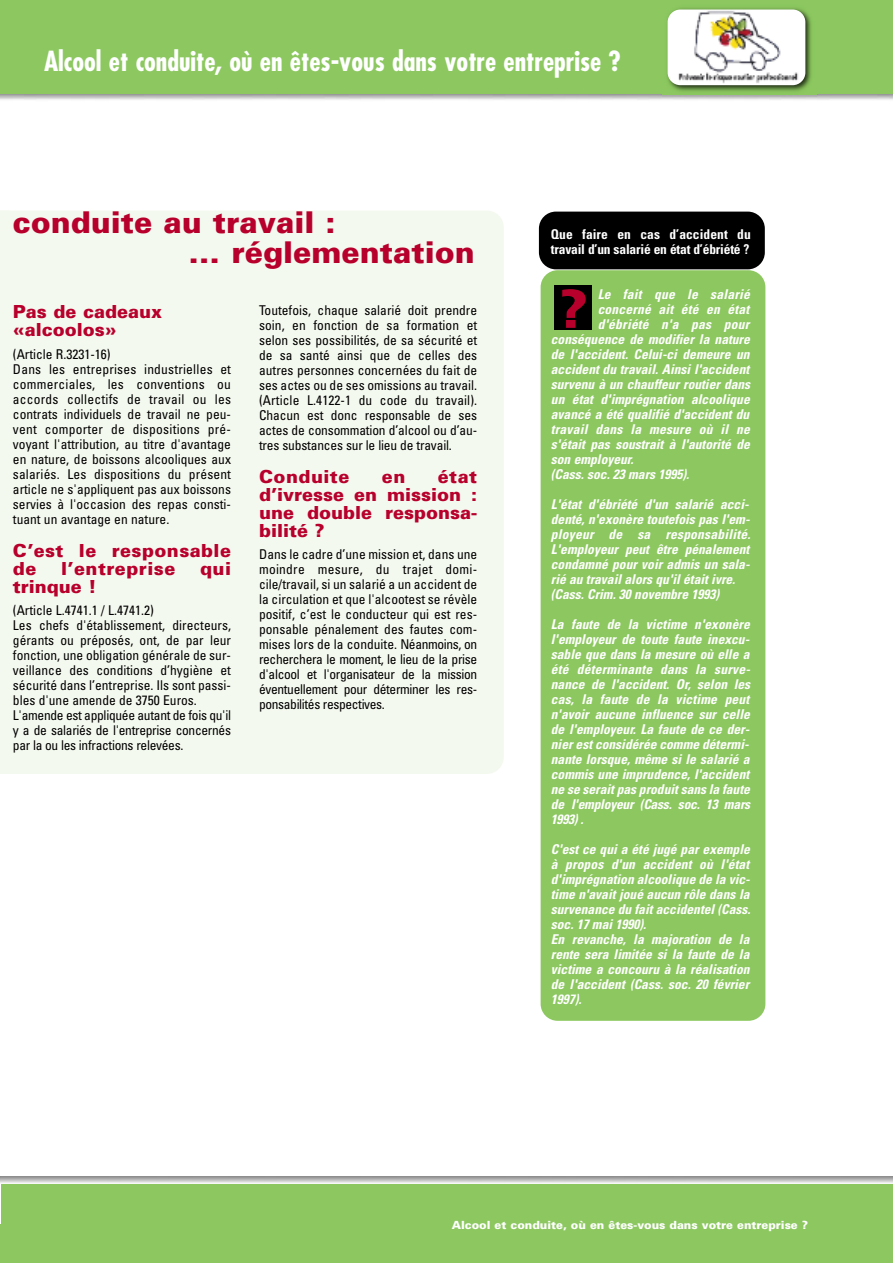
<style>
.page{position:relative;width:893px;height:1263px;background:#fff}
.page>*{position:absolute;margin:0;border:0;box-sizing:border-box;transform-origin:0 0}
.t1{font:900 52.5px "Univers";color:#b8002c}
.t2{font:900 30px/30px "Univers";color:#b8002c}
.t3{font:700 condensed 27px "Futura";color:#fff}
.t4{font:900 18px/18px "Univers";color:#b8002c;text-align:justify}
.t5{font:900 18px/18px "Univers";letter-spacing:.025em;color:#b8002c}
.t6{font:condensed 13.5px/15px "Univers";color:#000;text-align:justify}
.t7{font:italic 700 condensed 13.5px/15px "Univers";color:#fff}
.t8{font:italic 700 condensed 13.5px "Univers";letter-spacing:.02em;color:#fff}
.t9{font:700 condensed 13.5px/15px "Univers";letter-spacing:-.015em;color:#fff}
.t10{font:900 11.25px "Univers";color:#fff}
</style>
<div class="page">
<div style="left:0;top:1184px;width:893px;height:79px;background:#8cc85f"></div>
<div style="left:0;top:0;width:893px;height:94px;background:#8cc85f"></div>
<div style="left:24px;top:211px;width:480px;height:563px;background:#f4f9ef"></div>
<div style="left:541px;top:270px;width:224px;height:751px;background:#8cc85f;border-radius:17px"></div>
<div style="left:539px;top:212px;width:226px;height:57px;background:#000;border-radius:17px"></div>
<div style="left:554px;top:285px;width:38px;height:45px;background:#000"></div>
<img style="left:662px;top:8px;width:155px;height:89px">
<img style="left:668px;top:10px;width:137px;height:75px;border-radius:13px">
<div style="left:0;top:211px;width:24px;height:563px;background:#f4f9ef"></div>
<h3 class="t3" style="left:44px;top:49px;width:578px">Alcool et conduite, où en êtes-vous dans votre entreprise ?</h3>
<h2 class="t2" style="left:188px;top:210px;width:288px;text-indent:-176px">conduite au travail :<br>… réglementation</h2>
<h3 class="t4" style="left:13px;top:304px;width:151px">Pas de cadeaux «alcoolos»</h3>
<p class="t6" style="left:13px;top:347px;width:220px;text-align:left">(Article R.3231-16)<br>Dans les entreprises industrielles et commerciales, les conventions ou accords collectifs de travail ou les contrats individuels de travail ne peu&shy;vent comporter de dispositions pré&shy;voyant l'attribution, au titre d'avantage en nature, de boissons alcooliques aux salariés. Les dispositions du présent article ne s'appliquent pas aux boissons servies à l'occasion des repas consti&shy;tuant un avantage en nature.</p>
<h3 class="t5" style="left:13px;top:543px;width:220px">C’est le responsable de</h3>
<h3 class="t5" style="left:61px;top:561px;width:116px">l’entreprise</h3>
<h3 class="t4" style="left:200px;top:561px;width:32px">qui</h3>
<h3 class="t4" style="left:13px;top:579px;width:85px">trinque !</h3>
<p class="t6" style="left:13px;top:604px;width:220px;text-align:left">(Article L.4741.1 / L.4741.2)<br>Les chefs d'établissement, directeurs, gérants ou préposés, ont, de par leur fonction, une obligation générale de sur&shy;veillance des conditions d’hygiène et sécurité dans l’entreprise. Ils sont passi&shy;bles d'une amende de 3750 Euros.<br>L'amende est appliquée autant de fois qu'il y a de salariés de l'entreprise concernés par la ou les infractions relevées.</p>
<p class="t6" style="left:259px;top:304px;width:220px">Toutefois, chaque salarié doit prendre soin, en fonction de sa formation et selon ses possibilités, de sa sécurité et de sa santé ainsi que de celles des autres personnes concernées du fait de ses actes ou de ses omissions au travail. (Article L.4122-1 du code du travail).<br>Chacun est donc responsable de ses actes de consommation d’alcool ou d’au&shy;tres substances sur le lieu de travail.</p>
<h3 class="t5" style="left:259px;top:469px;width:92px">Conduite</h3>
<h3 class="t4" style="left:382px;top:469px;width:25px">en</h3>
<h3 class="t4" style="left:259px;top:469px;width:220px;text-indent:179px">état d’ivresse en mission : une double responsa&shy;bilité ?</h3>
<p class="t6" style="left:259px;top:548px;width:220px">Dans le cadre d’une mission et, dans une moindre mesure, du trajet domi&shy;cile/travail, si un salarié a un accident de la circulation et que l'alcootest se révèle positif, c’est le conducteur qui est res&shy;ponsable pénalement des fautes com&shy;mises lors de la conduite. Néanmoins, on recherchera le moment, le lieu de la prise d'alcool et l'organisateur de la mission éventuellement pour déterminer les res&shy;ponsabilités respectives.</p>
<p class="t9" style="left:551px;top:227px;width:201px">Que faire en cas d’accident du travail d’un salarié en état d’ébriété ?</p>
<p class="t8" style="left:598px;top:289px;width:154px">Le fait que le salarié</p>
<p class="t7" style="left:598px;top:302px;width:153px">concerné ait été en état</p>
<p class="t8" style="left:598px;top:319px;width:153px">d'ébriété n'a pas pour</p>
<p class="t7" style="left:551px;top:332px;width:200px">conséquence de modifier la nature</p>
<p class="t7" style="left:551px;top:347px;width:200px">de l'accident. Celui-ci demeure un</p>
<p class="t7" style="left:551px;top:362px;width:200px">accident du travail. Ainsi l'accident</p>
<p class="t7" style="left:551px;top:377px;width:201px">survenu à un chauffeur routier dans</p>
<p class="t7" style="left:551px;top:392px;width:200px">un état d'imprégnation alcoolique</p>
<p class="t7" style="left:551px;top:407px;width:200px">avancé a été qualifié d'accident du</p>
<p class="t8" style="left:551px;top:424px;width:200px">travail dans la mesure où il ne</p>
<p class="t7" style="left:551px;top:437px;width:200px">s'était pas soustrait à l'autorité de</p>
<p class="t7" style="left:551px;top:452px;width:84px">son employeur.</p>
<p class="t7" style="left:551px;top:467px;width:140px">(Cass. soc. 23 mars 1995).</p>
<p class="t7" style="left:551px;top:497px;width:201px">L'état d'ébriété d'un salarié acci&shy;denté, n'exonère toutefois pas l'em&shy;ployeur de sa responsabilité.<br>L'employeur peut être pénalement condamné pour voir admis un sala&shy;rié au travail alors qu'il était ivre. (Cass. Crim. 30 novembre 1993)</p>
<p class="t7" style="left:551px;top:617px;width:201px;text-align:justify">La faute de la victime n'exonère l'employeur de toute faute inexcu&shy;sable que dans la mesure où elle a été déterminante dans la surve&shy;nance de l'accident. Or, selon les cas, la faute de la victime peut n'avoir aucune influence sur celle de l'employeur. La faute de ce der&shy;nier est considérée comme détermi&shy;nante lorsque, même si le salarié a commis une imprudence, l'accident ne se serait pas produit sans la faute de l'employeur (Cass. soc. 13 mars 1993) .</p>
<p class="t7" style="left:551px;top:842px;width:201px">C'est ce qui a été jugé par exemple à propos d'un accident où l'état d'imprégnation alcoolique de la vic&shy;time n'avait joué aucun rôle dans la survenance du fait accidentel (Cass. soc. 17 mai 1990).<br>En revanche, la majoration de la rente sera limitée si la faute de la victime a concouru à la réalisation de l'accident (Cass. soc. 20 février<br>1997).</p>
<h1 class="t1" style="left:558px;top:290px;width:31px">?</h1>
<p class="t10" style="left:452px;top:1221px;width:358px">Alcool et conduite, où en êtes-vous dans votre entreprise ?</p>
</div>
